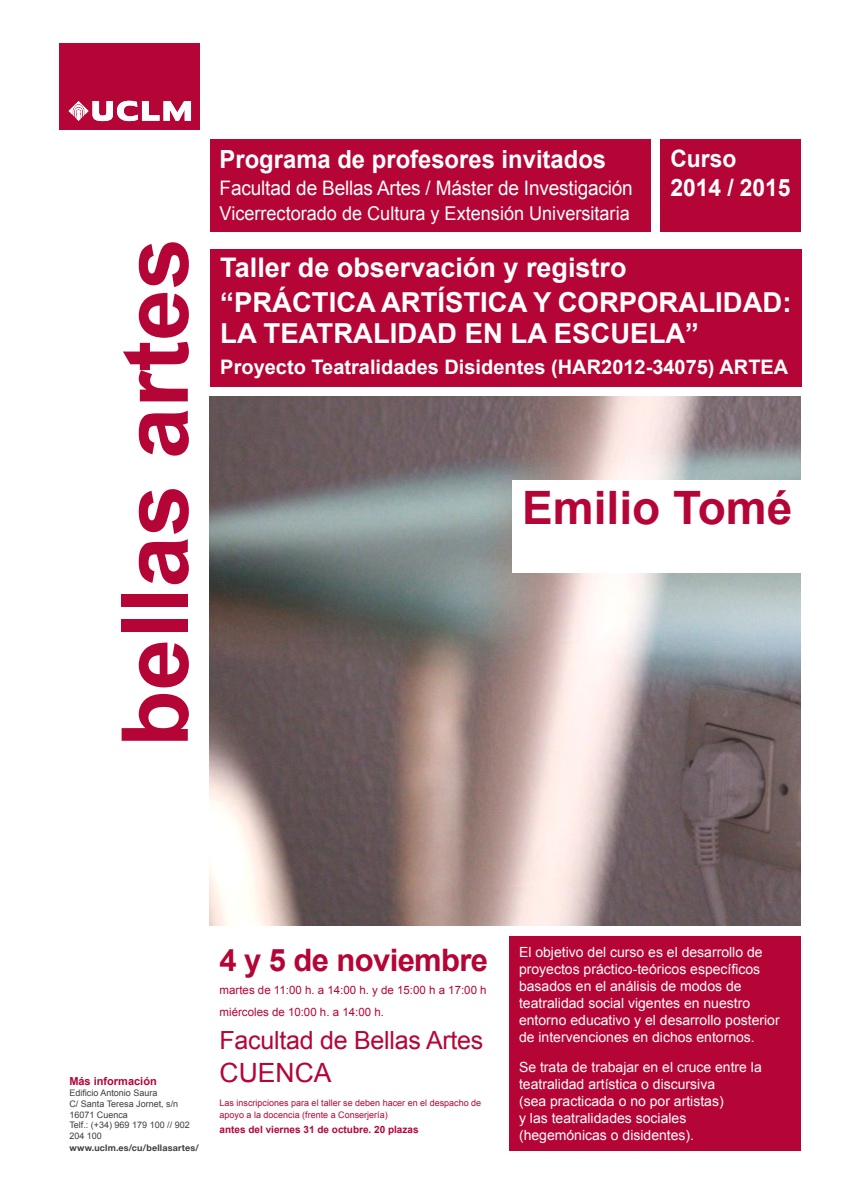
<style>
.page{position:relative;width:842px;height:1191px;background:#fff}
.page>*{position:absolute;margin:0;border:0;box-sizing:border-box;transform-origin:0 0}
.Blanco__texto{font:700 92.5px "Arial";color:#b50536}
.t1{font:700 46px "Arial";color:#b50536}
.t2{font:700 31px "Arial";letter-spacing:-.02em;color:#b50536}
.t3{font:700 27.5px "Arial";color:#fff}
.t4{font:700 27px "Arial";color:#fff}
.t5{font:26.5px "Arial";color:#b50536}
.t6{font:700 25px "Arial";color:#fff;scale:.95 1}
.t7{font:25px "Arial";letter-spacing:-.01em;color:#b50536}
.t8{font:700 24px/28.8px "Arial";color:#fff;scale:.95 1}
.t9{font:700 20px "Arial";color:#fff}
.t10{font:20px "Arial";letter-spacing:-.01em;color:#fff;scale:.95 1}
.t11{font:19px "Arial";color:#fff;scale:.95 1}
.t12{font:14px/17px "Arial";color:#fff}
.t13{font:11.5px "Arial";color:#b50536}
.t14{font:700 11px "Arial";color:#b50536}
.t15{font:700 10px "Arial";color:#b50536}
.t16{font:9px/12.5px "Arial";color:#b50536}
.t17{font:9px/10.8px "Arial";color:#3e3e3f}
.curriculum{font:700 9px "Helvetica Neue";letter-spacing:.015em;color:#3e3e3f}
</style>
<div class="page">
<img style="left:210px;top:396px;width:591px;height:529px">
<div style="left:660px;top:140px;width:141px;height:92px;background:#b50536"></div>
<div style="left:59px;top:43px;width:141px;height:87px;background:#b50536"></div>
<svg style="left:69px;top:101px;width:122px;height:20px"></svg>
<div style="left:210px;top:140px;width:440px;height:92px;background:#b50536"></div>
<div style="left:512px;top:480px;width:291px;height:92px;background:#fff"></div>
<div style="left:509px;top:936px;width:292px;height:214px;background:#b50536"></div>
<div style="left:210px;top:249px;width:591px;height:137px;background:#b50536"></div>
<p class="Blanco__texto" style="left:94px;top:747px;width:510px;rotate:-90deg">bellas artes</p>
<p class="t6" style="left:220px;top:143px;width:408px">Programa de profesores invitados</p>
<p class="t10" style="left:220px;top:174px;width:436px">Facultad de Bellas Artes / Máster de Investigación</p>
<p class="t11" style="left:220px;top:200px;width:433px">Vicerrectorado de Cultura y Extensión Universitaria</p>
<p class="t8" style="left:670px;top:145px;width:128px">Curso<br>2014 / 2015</p>
<p class="t4" style="left:220px;top:250px;width:408px">Taller de observación y registro</p>
<p class="t3" style="left:220px;top:285px;width:573px">“PRÁCTICA ARTÍSTICA Y CORPORALIDAD:</p>
<p class="t3" style="left:220px;top:315px;width:480px">LA TEATRALIDAD EN LA ESCUELA”</p>
<p class="t9" style="left:220px;top:354px;width:569px">Proyecto Teatralidades Disidentes (HAR2012-34075) ARTEA</p>
<p class="t1" style="left:522px;top:477px;width:272px">Emilio Tomé</p>
<p class="t14" style="left:69px;top:1074px;width:89px">Más información</p>
<p class="t17" style="left:69px;top:1087px;width:90px">Edificio Antonio Saura</p>
<p class="t17" style="left:69px;top:1098px;width:110px">C/ Santa Teresa Jornet, s/n</p>
<p class="t17" style="left:69px;top:1109px;width:60px">16071 Cuenca</p>
<p class="t17" style="left:69px;top:1119px;width:122px">Telf.: (+34) 969 179 100 // 902<br>204 100</p>
<p class="curriculum" style="left:69px;top:1141px;width:131px">www.uclm.es/cu/bellasartes/</p>
<p class="t2" style="left:220px;top:939px;width:270px">4 y 5 de noviembre</p>
<p class="t13" style="left:220px;top:983px;width:269px">martes de 11:00 h. a 14:00 h. y de 15:00 h a 17:00 h</p>
<p class="t13" style="left:220px;top:1004px;width:166px">miércoles de 10:00 h. a 14:00 h.</p>
<p class="t7" style="left:220px;top:1023px;width:265px">Facultad de Bellas Artes</p>
<p class="t5" style="left:220px;top:1055px;width:113px">CUENCA</p>
<p class="t16" style="left:220px;top:1096px;width:263px">Las inscripciones para el taller se deben hacer en el despacho de apoyo a la docencia (frente a Conserjería)</p>
<p class="t15" style="left:220px;top:1122px;width:200px">antes del viernes 31 de octubre. 20 plazas</p>
<p class="t12" style="left:519px;top:943px;width:262px">El objetivo del curso es el desarrollo de proyectos práctico-teóricos específicos basados en el análisis de modos de teatralidad social vigentes en nuestro entorno educativo y el desarrollo posterior de intervenciones en dichos entornos.</p>
<p class="t12" style="left:519px;top:1058px;width:244px">Se trata de trabajar en el cruce entre la teatralidad artística o discursiva</p>
<p class="t12" style="left:519px;top:1092px;width:206px">(sea practicada o no por artistas)</p>
<p class="t12" style="left:519px;top:1109px;width:169px">y las teatralidades sociales</p>
<p class="t12" style="left:519px;top:1126px;width:177px">(hegemónicas o disidentes).</p>
</div>
